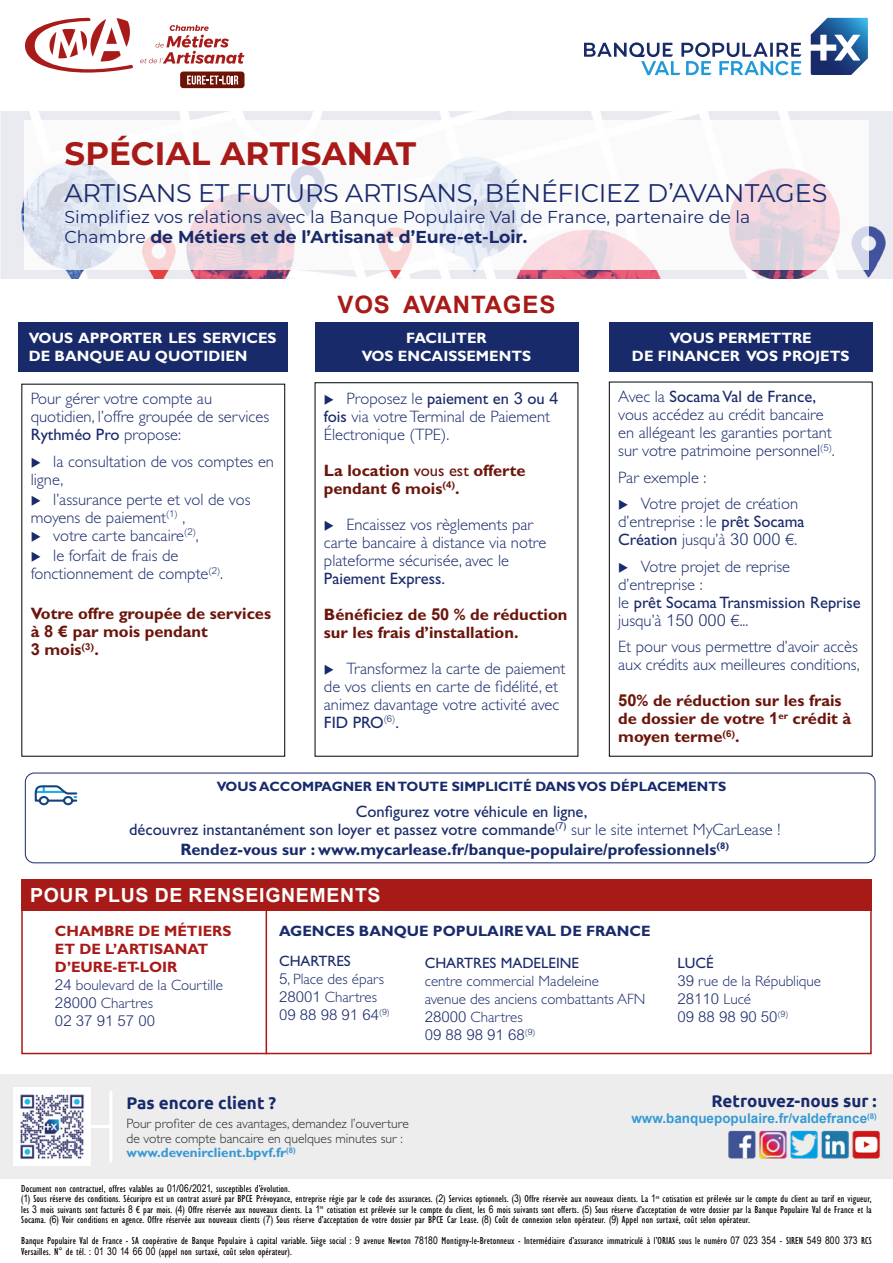
<style>
.page{position:relative;width:893px;height:1263px;background:#fff}
.page>*{position:absolute;margin:0;border:0;box-sizing:border-box;transform-origin:0 0}
.t1{font:700 32.4px "Montserrat";letter-spacing:.01em;color:#a71a17}
.t2{font:25.5px "Montserrat";letter-spacing:-.01em;color:#192a6b}
.t3{font:700 24px "Arial";letter-spacing:.035em;color:#a71a17}
.t4{font:700 19.5px "Arial";letter-spacing:.035em;color:#fff}
.t5{font:17.25px/20.2px "Montserrat";color:#192a6b}
.t6{font:700 16.95px "Ubuntu";color:#192a6b}
.t7{font:300 16.5px/18px "Gill Sans Std";color:#192a6b}
.t8{font:700 16.5px/18px "Gill Sans Std";color:#6b150b}
.t9{font:16.5px/18px "Gill Sans Std";color:#192a6b}
.t10{font:700 16.5px "Gill Sans Std";color:#192a6b}
.t11{font:300 15px/18px "Gill Sans Std";color:#192a6b}
.t12{font:700 15px/18px "Gill Sans Std";color:#fff;text-align:center}
.t13{font:700 15px/18px "Gill Sans Std";color:#a71a17}
.t14{font:300 15px/18px "Arial MT Std";color:#192a6b}
.t15{font:700 15px "Gill Sans Std";color:#192a6b}
.t16{font:15px "Gill Sans Std";color:#192a6b}
.t17{font:700 13.65px "Gill Sans Std";color:#192a6b}
.t18{font:300 13.5px/14.5px "Gill Sans Std";color:#282827}
.t19{font:700 13.5px "Arial";color:#369ad4}
.t20{font:condensed 10.5px/10.5px "Gill Sans Std";letter-spacing:.01em;color:#000}
.s1{font-weight:700}
.s2{font-weight:400}
.s3{font-family:"Arial";font-weight:400}
.s4{font-family:"Arial"}
.s5{font-weight:400;color:#192a6b}
.s6{font-family:"Arial MT Std"}
.s7{font-weight:300}
.s8{font-family:"Arial MT Std";font-weight:300;color:#192a6b}
.s9{font-weight:300;color:#192a6b}
.s10{font-family:"Gill Sans Std"}
.s11{font-weight:700;color:#3798d3}
.s12{font-family:"Arial Narrow";font-stretch:normal}
</style>
<div class="page">
<div style="left:25px;top:773px;width:850px;height:90px;border:1px solid #192a6b;border-radius:9px"></div>
<svg style="left:34px;top:785px;width:44px;height:21px"></svg>
<svg style="left:811px;top:18px;width:57px;height:57px"></svg>
<svg style="left:584px;top:42px;width:218px;height:33px"></svg>
<div style="left:180px;top:72px;width:64px;height:16px;background:#6d1306;border-radius:3px"></div>
<svg style="left:187px;top:76px;width:51px;height:9px"></svg>
<svg style="left:140px;top:25px;width:104px;height:39px"></svg>
<svg style="left:25px;top:18px;width:108px;height:55px"></svg>
<img style="left:0;top:112px;width:893px;height:167px">
<svg style="left:24px;top:121px;width:845px;height:149px"></svg>
<div style="left:18px;top:323px;width:269px;height:49px;background:#192a6b"></div>
<div style="left:315px;top:323px;width:263px;height:49px;background:#192a6b"></div>
<div style="left:609px;top:323px;width:264px;height:49px;background:#192a6b"></div>
<hr style="left:266px;top:879px;width:1px;height:175px;background:#a71a17">
<div style="left:21px;top:879px;width:851px;height:31px;background:#a71a17"></div>
<div style="left:21px;top:879px;width:851px;height:175px;border:2px solid #a71a17"></div>
<div style="left:0;top:1074px;width:893px;height:105px;background:#ededed"></div>
<img style="left:728px;top:1130px;width:152px;height:29px">
<img style="left:14px;top:1088px;width:77px;height:77px">
<hr style="left:89px;top:1125px;width:20px;height:3px;background:#fff">
<hr style="left:109px;top:1092px;width:3px;height:69px;background:#fff">
<h1 class="t1" style="left:64px;top:130px;width:353px">SPÉCIAL ARTISANAT</h1>
<h2 class="t2" style="left:64px;top:176px;width:765px">ARTISANS ET FUTURS ARTISANS, BÉNÉFICIEZ D’AVANTAGES</h2>
<h3 class="t5" style="left:64px;top:206px;width:687px">Simplifiez vos relations avec la Banque Populaire Val de France, partenaire de la<br>Chambre <span class="s1">de Métiers et de l’Artisanat d’Eure-et-Loir.</span></h3>
<h3 class="t3" style="left:338px;top:288px;width:219px">VOS AVANTAGES</h3>
<h3 class="t12" style="left:29px;top:329px;width:249px;text-align:left">VOUS APPORTER LES SERVICES<br>DE BANQUE AU QUOTIDIEN</h3>
<h3 class="t12" style="left:362px;top:329px;width:171px">FACILITER<br>VOS ENCAISSEMENTS</h3>
<h3 class="t7" style="left:324px;top:389px;width:236px">◆ Proposez le <span class="s2">paiement en</span> <span class="s3">3</span> <span class="s2">ou</span> <span class="s3">4 </span><span class="s2">fois</span> via votre Terminal de Paiement<br>Électronique (TPE).</h3>
<h3 class="t8" style="left:324px;top:461px;width:203px">La location <span class="s2">vous est</span> offerte pendant <span class="s4">6</span> mois<sup>(</sup><sup>4</sup><sup>)</sup>.</h3>
<h3 class="t7" style="left:324px;top:515px;width:224px">◆ Encaissez vos règlements par carte bancaire à distance via notre plateforme sécurisée, avec le</h3>
<h3 class="t8" style="left:324px;top:560px;width:245px;line-height:36px"><span class="s5">Paiement Express.<br></span>Bénéficiez de <span class="s4">50</span> % de réduction</h3>
<h3 class="t8" style="left:324px;top:623px;width:196px">sur les frais d’installation.</h3>
<h3 class="t7" style="left:324px;top:659px;width:243px">◆ Transformez la carte de paiement de vos clients en carte de fidélité, et animez davantage votre activité avec<br><span class="s2">FID PRO</span><sup>(</sup><sup>6</sup><sup>)</sup><span class="s2">.</span></h3>
<h3 class="t7" style="left:31px;top:390px;width:240px">Pour gérer votre compte au quotidien, l’offre groupée de services<br><span class="s2">Rythméo Pro</span> propose:</h3>
<h3 class="t7" style="left:31px;top:452px;width:245px">◆ la consultation de vos comptes en ligne,</h3>
<h3 class="t7" style="left:31px;top:491px;width:221px">◆ l’assurance perte et vol de vos moyens de paiement<sup>(</sup><sup>1</sup><sup>)</sup> ,</h3>
<h3 class="t7" style="left:31px;top:527px;width:170px">◆ votre carte bancaire<sup>(</sup><sup>2</sup><sup>)</sup>,</h3>
<h3 class="t7" style="left:31px;top:547px;width:194px">◆ le forfait de frais de fonctionnement de compte<sup>(</sup><sup>2</sup><sup>)</sup>.</h3>
<h3 class="t8" style="left:31px;top:605px;width:242px">Votre offre groupée de services à <span class="s4">8</span> € par mois pendant<br><span class="s4">3</span> mois<sup>(</sup><sup>3</sup><sup>)</sup>.</h3>
<h3 class="t12" style="left:632px;top:329px;width:219px">VOUS PERMETTRE<br>DE FINANCER VOS PROJETS</h3>
<h3 class="t7" style="left:618px;top:388px;width:218px">Avec la <span class="s2">Socama Val de France, </span>vous accédez au crédit bancaire en allégeant les garanties portant sur votre patrimoine personnel<sup>(</sup><sup>5</sup><sup>)</sup>.</h3>
<h3 class="t7" style="left:618px;top:468px;width:90px">Par exemple :</h3>
<h3 class="t7" style="left:618px;top:495px;width:188px">◆ Votre projet de création d’entreprise : le <span class="s2">prêt Socama<br>Création</span> jusqu’à <span class="s6">30 000</span> €.</h3>
<h3 class="t7" style="left:618px;top:557px;width:244px">◆ Votre projet de reprise d’entreprise :<br>le <span class="s2">prêt Socama Transmission Reprise </span>jusqu’à <span class="s6">150 000</span> €...</h3>
<h3 class="t7" style="left:618px;top:638px;width:243px">Et pour vous permettre d’avoir accès aux crédits aux meilleures conditions,</h3>
<h3 class="t8" style="left:618px;top:692px;width:234px"><span class="s4">50</span>% de réduction sur les frais de dossier de votre <span class="s4">1</span><sup>er</sup> crédit à moyen terme<sup>(</sup><sup>6</sup><sup>)</sup>.</h3>
<h3 class="t17" style="left:217px;top:778px;width:511px">VOUS ACCOMPAGNER EN TOUTE SIMPLICITÉ DANS VOS DÉPLACEMENTS</h3>
<h3 class="t9" style="left:129px;top:802px;width:653px;text-indent:227px">Configurez votre véhicule en ligne,<br>découvrez instantanément son loyer et passez votre commande<sup>(</sup><sup>7</sup><sup>)</sup> <span class="s7">sur le site internet MyCarLease !</span></h3>
<h3 class="t10" style="left:180px;top:840px;width:550px">Rendez-vous sur : www.mycarlease.fr/banque-populaire/professionnels<sup>(8)</sup></h3>
<h3 class="t4" style="left:30px;top:881px;width:352px">POUR PLUS DE RENSEIGNEMENTS</h3>
<h3 class="t13" style="left:55px;top:921px;width:178px">CHAMBRE DE MÉTIERS<br>ET DE L’ARTISANAT<br>D’EURE-ET-LOIR<br><span class="s8">24</span> <span class="s9">boulevard de la Courtille<br></span><span class="s8">28000</span> <span class="s9">Chartres</span></h3>
<h3 class="t14" style="left:55px;top:1011px;width:102px">02 37 91 57 00</h3>
<h3 class="t15" style="left:279px;top:922px;width:373px">AGENCES BANQUE POPULAIRE VAL DE FRANCE</h3>
<h3 class="t11" style="left:279px;top:952px;width:106px"><span class="s2">CHARTRES<br></span><span class="s6">5</span>, Place des épars<br><span class="s6">28001</span> Chartres</h3>
<h3 class="t14" style="left:279px;top:1006px;width:112px">09 88 98 91 64<sup>(</sup><sup>9</sup><sup>)</sup></h3>
<h3 class="t16" style="left:425px;top:954px;width:156px">CHARTRES MADELEINE</h3>
<h3 class="t11" style="left:425px;top:972px;width:222px">centre commercial Madeleine<br>avenue des anciens combattants AFN<br><span class="s6">28000</span> Chartres</h3>
<h3 class="t14" style="left:425px;top:1026px;width:112px">09 88 98 91 68<sup>(</sup><sup>9</sup><sup>)</sup></h3>
<h3 class="t11" style="left:677px;top:954px;width:145px"><span class="s2">LUCÉ<br></span><span class="s6">39</span> rue de la République</h3>
<h3 class="t14" style="left:677px;top:990px;width:112px">28110 <span class="s10">Lucé<br></span>09 88 98 90 50<sup>(</sup><sup>9</sup><sup>)</sup></h3>
<h3 class="t6" style="left:126px;top:1093px;width:151px">Pas encore client ?</h3>
<p class="t18" style="left:126px;top:1116px;width:284px">Pour profiter de ces avantages, demandez l’ouverture de votre compte bancaire en quelques minutes sur : <span class="s11">www.devenirclient.bpvf.fr</span><sup>(8)</sup></p>
<h3 class="t6" style="left:712px;top:1091px;width:167px">Retrouvez-nous sur :</h3>
<p class="t19" style="left:631px;top:1109px;width:247px">www.banquepopulaire.fr/valdefrance<sup>(8)</sup></p>
<p class="t20" style="left:21px;top:1183px;width:852px">Document non contractuel, offres valables au <span class="s12">01</span>/<span class="s12">06</span>/<span class="s12">2021</span>, susceptibles d’évolution.<br>(<span class="s12">1</span>) Sous réserve des conditions. Sécuripro est un contrat assuré par BPCE Prévoyance, entreprise régie par le code des assurances. (<span class="s12">2</span>) Services optionnels. (<span class="s12">3</span>) Offre réservée aux nouveaux clients. La <span class="s12">1</span><sup>re</sup> cotisation est prélevée sur le compte du client au tarif en vigueur, les <span class="s12">3</span> mois suivants sont facturés <span class="s12">8</span> € par mois. (<span class="s12">4</span>) Offre réservée aux nouveaux clients. La <span class="s12">1</span><sup>re</sup> cotisation est prélevée sur le compte du client, les <span class="s12">6</span> mois suivants sont offerts. (<span class="s12">5</span>) Sous réserve d’acceptation de votre dossier par la Banque Populaire Val de France et la Socama. (<span class="s12">6</span>) Voir conditions en agence. Offre réservée aux nouveaux clients (<span class="s12">7</span>) Sous réserve d’acceptation de votre dossier par BPCE Car Lease. (<span class="s12">8</span>) Coût de connexion selon opérateur. (<span class="s12">9</span>) Appel non surtaxé, coût selon opérateur.</p>
<p class="t20" style="left:21px;top:1236px;width:852px">Banque Populaire Val de France - SA coopérative de Banque Populaire à capital variable. Siège social : <span class="s12">9</span> avenue Newton <span class="s12">78180</span> Montigny-le-Bretonneux - Intermédiaire d’assurance immatriculé à l’ORIAS sous le numéro <span class="s12">07 023 354</span> - SIREN <span class="s12">549 800 373</span> RCS<br>Versailles. N° de tél. : <span class="s12">01 30 14 66 00</span> (appel non surtaxé, coût selon opérateur).</p>
</div>
